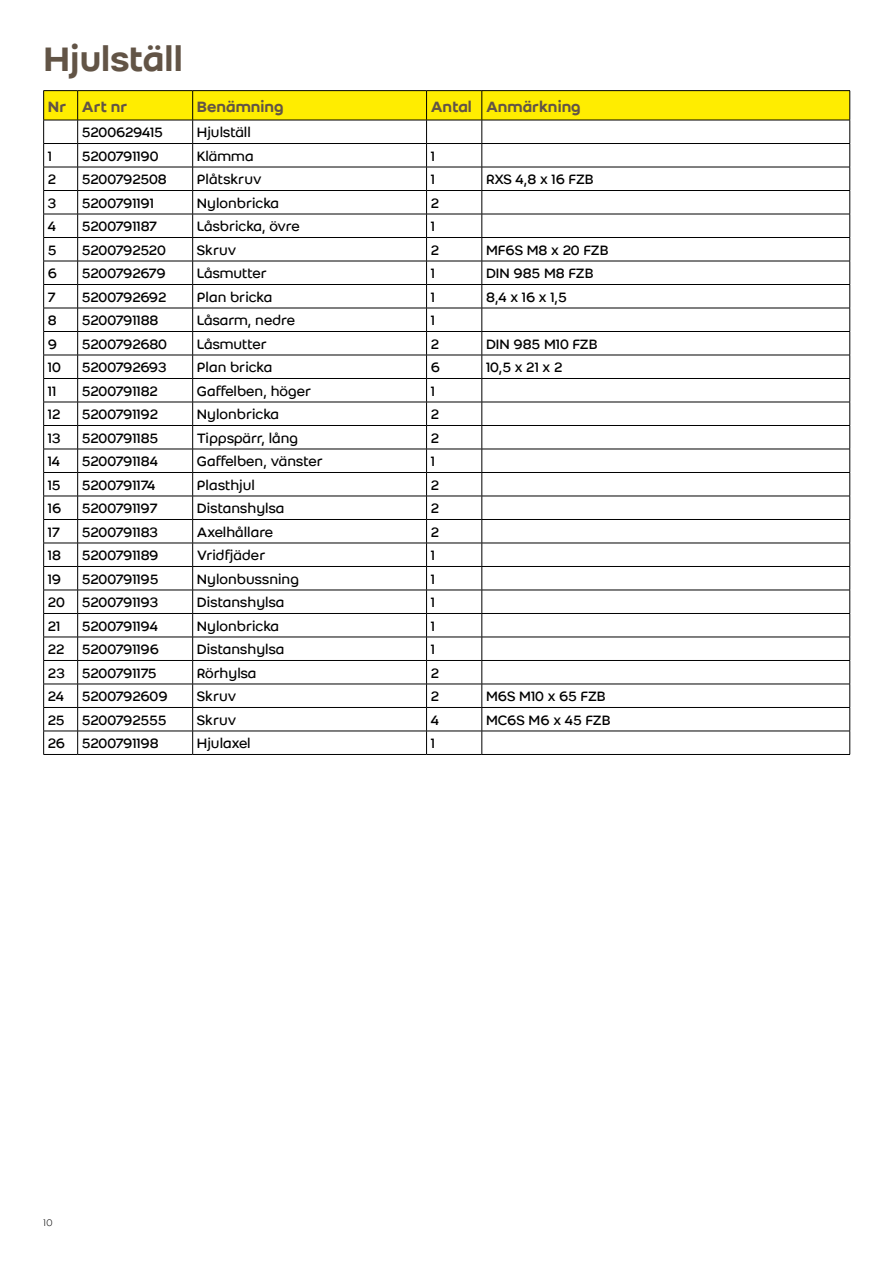
<style>
.page{position:relative;width:893px;height:1263px;background:#fff}
.page>*{position:absolute;margin:0;border:0;box-sizing:border-box;transform-origin:0 0}
.t1{font:500 37.5px "Weber";color:#625446}
.t2{font:500 16.5px "Weber";color:#625446}
.t3{font:15px "Weber";letter-spacing:-.005em;color:#000}
.t4{font:300 10.5px "Weber";color:#000}
</style>
<div class="page">
<hr style="left:43px;top:90px;width:35px;height:1px;background:#000">
<hr style="left:78px;top:90px;width:115px;height:1px;background:#000">
<hr style="left:193px;top:90px;width:234px;height:1px;background:#000">
<hr style="left:427px;top:90px;width:55px;height:1px;background:#000">
<hr style="left:482px;top:90px;width:368px;height:1px;background:#000">
<svg style="left:43px;top:91px;width:807px;height:663px"></svg>
<hr style="left:43px;top:754px;width:35px;height:1px;background:#000">
<hr style="left:78px;top:754px;width:115px;height:1px;background:#000">
<hr style="left:193px;top:754px;width:234px;height:1px;background:#000">
<hr style="left:427px;top:754px;width:55px;height:1px;background:#000">
<hr style="left:482px;top:754px;width:368px;height:1px;background:#000">
<h1 class="t1" style="left:43px;top:36px;width:141px">Hjulställ</h1>
<p class="t2" style="left:48px;top:96px;width:81px">Nr Art nr</p>
<p class="t2" style="left:197px;top:96px;width:88px">Benämning</p>
<p class="t2" style="left:431px;top:96px;width:152px">Antal Anmärkning</p>
<p class="t3" style="left:82px;top:124px;width:83px">5200629415</p>
<p class="t3" style="left:197px;top:124px;width:55px">Hjulställ</p>
<p class="t3" style="left:48px;top:147px;width:6px">1</p>
<p class="t3" style="left:82px;top:147px;width:78px">5200791190</p>
<p class="t3" style="left:197px;top:147px;width:58px">Klämma</p>
<p class="t3" style="left:431px;top:147px;width:6px">1</p>
<p class="t3" style="left:48px;top:171px;width:10px">2</p>
<p class="t3" style="left:82px;top:171px;width:86px">5200792508</p>
<p class="t3" style="left:197px;top:171px;width:66px">Plåtskruv</p>
<p class="t3" style="left:431px;top:171px;width:6px">1</p>
<p class="t3" style="left:486px;top:171px;width:109px">RXS 4,8 x 16 FZB</p>
<p class="t3" style="left:48px;top:194px;width:10px">3</p>
<p class="t3" style="left:82px;top:194px;width:73px">5200791191</p>
<p class="t3" style="left:197px;top:194px;width:84px">Nylonbricka</p>
<p class="t3" style="left:431px;top:194px;width:10px">2</p>
<p class="t3" style="left:48px;top:218px;width:10px">4</p>
<p class="t3" style="left:82px;top:218px;width:77px">5200791187</p>
<p class="t3" style="left:197px;top:218px;width:104px">Låsbricka, övre</p>
<p class="t3" style="left:431px;top:218px;width:6px">1</p>
<p class="t3" style="left:48px;top:241px;width:10px">5</p>
<p class="t3" style="left:82px;top:241px;width:85px">5200792520</p>
<p class="t3" style="left:197px;top:241px;width:41px">Skruv</p>
<p class="t3" style="left:431px;top:241px;width:10px">2</p>
<p class="t3" style="left:486px;top:241px;width:124px">MF6S M8 x 20 FZB</p>
<p class="t3" style="left:48px;top:265px;width:11px">6</p>
<p class="t3" style="left:82px;top:265px;width:85px">5200792679</p>
<p class="t3" style="left:197px;top:265px;width:71px">Låsmutter</p>
<p class="t3" style="left:431px;top:265px;width:6px">1</p>
<p class="t3" style="left:486px;top:265px;width:109px">DIN 985 M8 FZB</p>
<p class="t3" style="left:48px;top:288px;width:9px">7</p>
<p class="t3" style="left:82px;top:288px;width:86px">5200792692</p>
<p class="t3" style="left:197px;top:288px;width:77px">Plan bricka</p>
<p class="t3" style="left:431px;top:288px;width:6px">1</p>
<p class="t3" style="left:486px;top:288px;width:82px">8,4 x 16 x 1,5</p>
<p class="t3" style="left:48px;top:312px;width:10px">8</p>
<p class="t3" style="left:82px;top:312px;width:78px">5200791188</p>
<p class="t3" style="left:197px;top:312px;width:100px">Låsarm, nedre</p>
<p class="t3" style="left:431px;top:312px;width:6px">1</p>
<p class="t3" style="left:48px;top:335px;width:11px">9</p>
<p class="t3" style="left:82px;top:335px;width:87px">5200792680</p>
<p class="t3" style="left:197px;top:335px;width:71px">Låsmutter</p>
<p class="t3" style="left:431px;top:335px;width:10px">2</p>
<p class="t3" style="left:486px;top:335px;width:113px">DIN 985 M10 FZB</p>
<p class="t3" style="left:48px;top:359px;width:15px">10</p>
<p class="t3" style="left:82px;top:359px;width:86px">5200792693</p>
<p class="t3" style="left:197px;top:359px;width:77px">Plan bricka</p>
<p class="t3" style="left:431px;top:359px;width:11px">6</p>
<p class="t3" style="left:486px;top:359px;width:78px">10,5 x 21 x 2</p>
<p class="t3" style="left:48px;top:382px;width:10px">11</p>
<p class="t3" style="left:82px;top:382px;width:78px">5200791182</p>
<p class="t3" style="left:197px;top:382px;width:116px">Gaffelben, höger</p>
<p class="t3" style="left:431px;top:382px;width:6px">1</p>
<p class="t3" style="left:48px;top:406px;width:14px">12</p>
<p class="t3" style="left:82px;top:406px;width:78px">5200791192</p>
<p class="t3" style="left:197px;top:406px;width:84px">Nylonbricka</p>
<p class="t3" style="left:431px;top:406px;width:10px">2</p>
<p class="t3" style="left:48px;top:429px;width:14px">13</p>
<p class="t3" style="left:82px;top:429px;width:78px">5200791185</p>
<p class="t3" style="left:197px;top:429px;width:103px">Tippspärr, lång</p>
<p class="t3" style="left:431px;top:429px;width:10px">2</p>
<p class="t3" style="left:48px;top:453px;width:14px">14</p>
<p class="t3" style="left:82px;top:453px;width:78px">5200791184</p>
<p class="t3" style="left:197px;top:453px;width:127px">Gaffelben, vänster</p>
<p class="t3" style="left:431px;top:453px;width:6px">1</p>
<p class="t3" style="left:48px;top:476px;width:14px">15</p>
<p class="t3" style="left:82px;top:476px;width:75px">5200791174</p>
<p class="t3" style="left:197px;top:476px;width:60px">Plasthjul</p>
<p class="t3" style="left:431px;top:476px;width:10px">2</p>
<p class="t3" style="left:48px;top:500px;width:15px">16</p>
<p class="t3" style="left:82px;top:500px;width:77px">5200791197</p>
<p class="t3" style="left:197px;top:500px;width:89px">Distanshylsa</p>
<p class="t3" style="left:431px;top:500px;width:10px">2</p>
<p class="t3" style="left:48px;top:523px;width:13px">17</p>
<p class="t3" style="left:82px;top:523px;width:78px">5200791183</p>
<p class="t3" style="left:197px;top:523px;width:78px">Axelhållare</p>
<p class="t3" style="left:431px;top:523px;width:10px">2</p>
<p class="t3" style="left:48px;top:547px;width:15px">18</p>
<p class="t3" style="left:82px;top:547px;width:78px">5200791189</p>
<p class="t3" style="left:197px;top:547px;width:70px">Vridfjäder</p>
<p class="t3" style="left:431px;top:547px;width:6px">1</p>
<p class="t3" style="left:48px;top:570px;width:15px">19</p>
<p class="t3" style="left:82px;top:570px;width:78px">5200791195</p>
<p class="t3" style="left:197px;top:570px;width:104px">Nylonbussning</p>
<p class="t3" style="left:431px;top:570px;width:6px">1</p>
<p class="t3" style="left:48px;top:594px;width:112px">20 5200791193</p>
<p class="t3" style="left:197px;top:594px;width:89px">Distanshylsa</p>
<p class="t3" style="left:431px;top:594px;width:6px">1</p>
<p class="t3" style="left:48px;top:617px;width:14px">21</p>
<p class="t3" style="left:82px;top:617px;width:78px">5200791194</p>
<p class="t3" style="left:197px;top:617px;width:84px">Nylonbricka</p>
<p class="t3" style="left:431px;top:617px;width:6px">1</p>
<p class="t3" style="left:48px;top:641px;width:113px">22 5200791196</p>
<p class="t3" style="left:197px;top:641px;width:89px">Distanshylsa</p>
<p class="t3" style="left:431px;top:641px;width:6px">1</p>
<p class="t3" style="left:48px;top:664px;width:110px">23 5200791175</p>
<p class="t3" style="left:197px;top:664px;width:61px">Rörhylsa</p>
<p class="t3" style="left:431px;top:664px;width:10px">2</p>
<p class="t3" style="left:48px;top:688px;width:121px">24 5200792609</p>
<p class="t3" style="left:197px;top:688px;width:41px">Skruv</p>
<p class="t3" style="left:431px;top:688px;width:10px">2</p>
<p class="t3" style="left:486px;top:688px;width:121px">M6S M10 x 65 FZB</p>
<p class="t3" style="left:48px;top:711px;width:120px">25 5200792555</p>
<p class="t3" style="left:197px;top:711px;width:41px">Skruv</p>
<p class="t3" style="left:431px;top:711px;width:10px">4</p>
<p class="t3" style="left:486px;top:711px;width:126px">MC6S M6 x 45 FZB</p>
<p class="t3" style="left:48px;top:735px;width:112px">26 5200791198</p>
<p class="t3" style="left:197px;top:735px;width:55px">Hjulaxel</p>
<p class="t3" style="left:431px;top:735px;width:6px">1</p>
<p class="t4" style="left:43px;top:1217px;width:11px">10</p>
</div>
